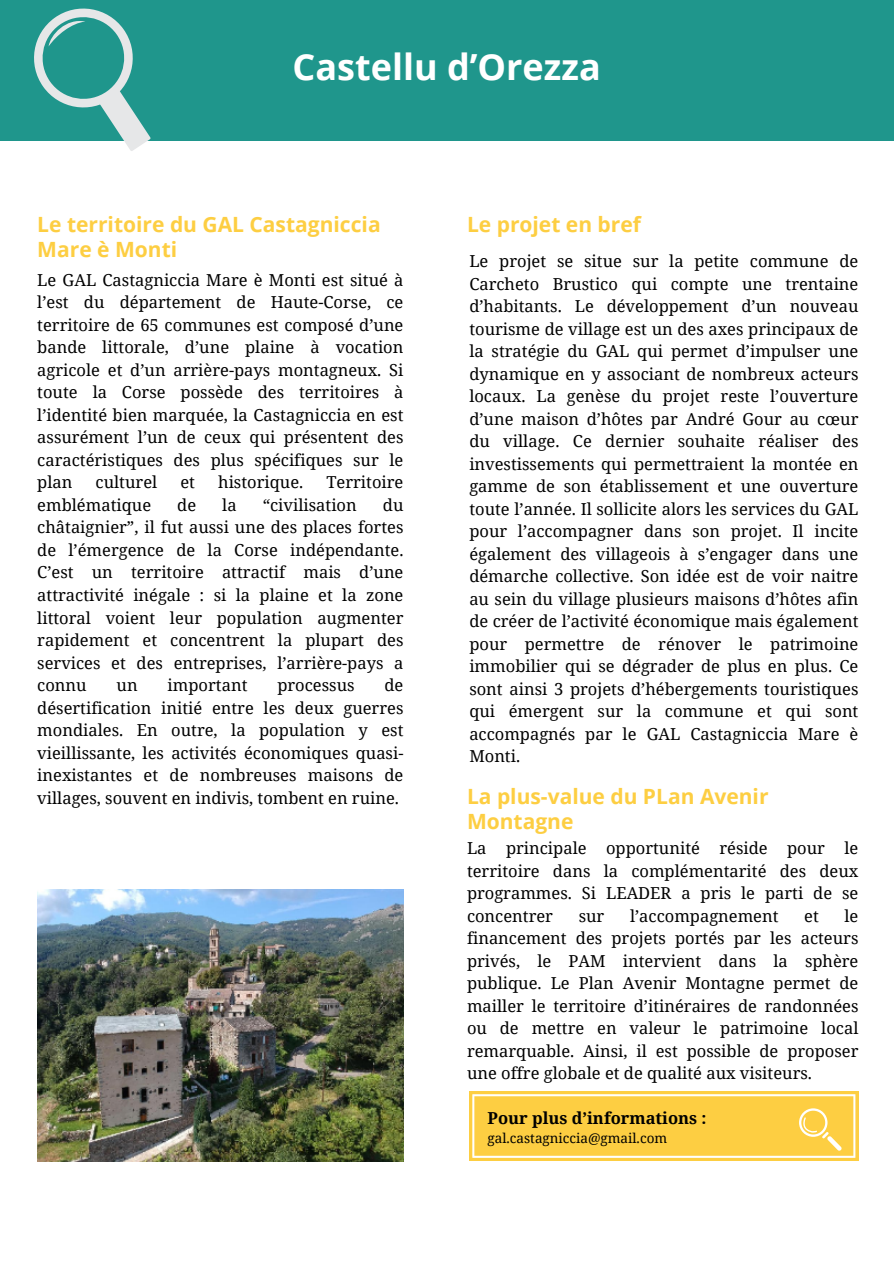
<style>
.page{position:relative;width:894px;height:1264px;background:#fff}
.page>*{position:absolute;margin:0;border:0;box-sizing:border-box;transform-origin:0 0}
.t1{font:700 36px "Open Sans";color:#fff}
.t2{font:700 21px/24.8px "Open Sans";color:#fdce42}
.t3{font:16.5px/22.5px "Noto Serif";color:#000;text-align:justify}
.t4{font:700 16.5px "Noto Serif";color:#000}
.t5{font:13.5px "Noto Serif";color:#000}
</style>
<div class="page">
<div style="left:0;top:0;width:893px;height:141px;background:#1f968c"></div>
<img style="left:37px;top:889px;width:366px;height:272px">
<svg style="left:469px;top:1091px;width:389px;height:69px;fill:#fdce42"></svg>
<svg style="left:472px;top:1094px;width:383px;height:63px"></svg>
<svg style="left:34px;top:8px;width:117px;height:143px"></svg>
<h1 class="t1" style="left:292px;top:42px;width:309px">Castellu d’Orezza</h1>
<p class="t2" style="left:37px;top:212px;width:345px">Le territoire du GAL Castagniccia<br>Mare è Monti</p>
<h2 class="t3" style="left:37px;top:268px;width:367px">Le GAL Castagniccia Mare è Monti est situé à l’est du département de Haute-Corse, ce territoire de 65 communes est composé d’une bande littorale, d’une plaine à vocation agricole et d’un arrière-pays montagneux. Si toute la Corse possède des territoires à l’identité bien marquée, la Castagniccia en est assurément l’un de ceux qui présentent des caractéristiques des plus spécifiques sur le plan</h2>
<h2 class="t3" style="left:96px;top:471px;width:63px">culturel</h2>
<h2 class="t3" style="left:180px;top:471px;width:16px">et</h2>
<h2 class="t3" style="left:218px;top:471px;width:87px">historique.</h2>
<h2 class="t3" style="left:326px;top:471px;width:78px">Territoire</h2>
<h2 class="t3" style="left:37px;top:493px;width:115px">emblématique</h2>
<h2 class="t3" style="left:177px;top:493px;width:20px">de</h2>
<h2 class="t3" style="left:222px;top:493px;width:16px">la</h2>
<h2 class="t3" style="left:263px;top:493px;width:95px">“civilisation</h2>
<h2 class="t3" style="left:37px;top:493px;width:367px;text-indent:345px">du châtaignier”, il fut aussi une des places fortes de l’émergence de la Corse indépendante.<br>C’est un territoire attractif mais d’une attractivité inégale : si la plaine et la zone littoral voient leur population augmenter rapidement et concentrent la plupart des services et des entreprises, l’arrière-pays a connu</h2>
<h2 class="t3" style="left:37px;top:673px;width:367px;text-indent:347px">de désertification initié entre les deux guerres mondiales. En outre, la population y est vieillissante, les activités économiques quasi&shy;inexistantes et de nombreuses maisons de villages, souvent en indivis, tombent en ruine.</h2>
<h2 class="t3" style="left:117px;top:673px;width:23px">un</h2>
<h2 class="t3" style="left:168px;top:673px;width:81px">important</h2>
<h2 class="t3" style="left:277px;top:673px;width:79px">processus</h2>
<h3 class="t2" style="left:467px;top:212px;width:175px">Le projet en bref</h3>
<p class="t3" style="left:469px;top:249px;width:390px">Le projet se situe sur la petite commune de Carcheto Brustico qui compte une trentaine d’habitants. Le développement d’un nouveau tourisme de village est un des axes principaux de la stratégie du GAL qui permet d’impulser une dynamique en y associant de nombreux acteurs locaux. La genèse du projet reste l’ouverture d’une maison d’hôtes par André Gour au cœur du village. Ce dernier souhaite réaliser des investissements qui permettraient la montée en gamme de son établissement et une ouverture toute l’année. Il sollicite alors les services du GAL pour l’accompagner dans son projet. Il incite également des villageois à s’engager dans une démarche collective. Son idée est de voir naitre au sein du village plusieurs maisons d’hôtes afin de créer de l’activité économique mais également pour permettre de rénover le patrimoine immobilier qui se dégrader de plus en plus. Ce sont ainsi 3 projets d’hébergements touristiques qui émergent sur la commune et qui sont accompagnés par le GAL Castagniccia Mare è Monti.</p>
<h3 class="t2" style="left:467px;top:783px;width:303px">La plus-value du PLan Avenir<br>Montagne</h3>
<h2 class="t3" style="left:467px;top:836px;width:393px">La principale opportunité réside pour le territoire dans la complémentarité des deux programmes. Si LEADER a pris le parti de se concentrer</h2>
<h2 class="t3" style="left:467px;top:904px;width:393px;text-indent:377px">le financement des projets portés par les acteurs privés, le PAM intervient dans la sphère publique. Le Plan Avenir Montagne permet de mailler le territoire d’itinéraires de randonnées ou de mettre en valeur le patrimoine local remarquable. Ainsi, il est possible de proposer une offre globale et de qualité aux visiteurs.</h2>
<h3 class="t4" style="left:487px;top:1105px;width:220px">Pour plus d’informations :</h3>
<p class="t5" style="left:487px;top:1128px;width:181px">gal.castagniccia@gmail.com</p>
<h2 class="t3" style="left:578px;top:904px;width:27px">sur</h2>
<h2 class="t3" style="left:630px;top:904px;width:150px">l’accompagnement</h2>
<h2 class="t3" style="left:804px;top:904px;width:16px">et</h2>
</div>
